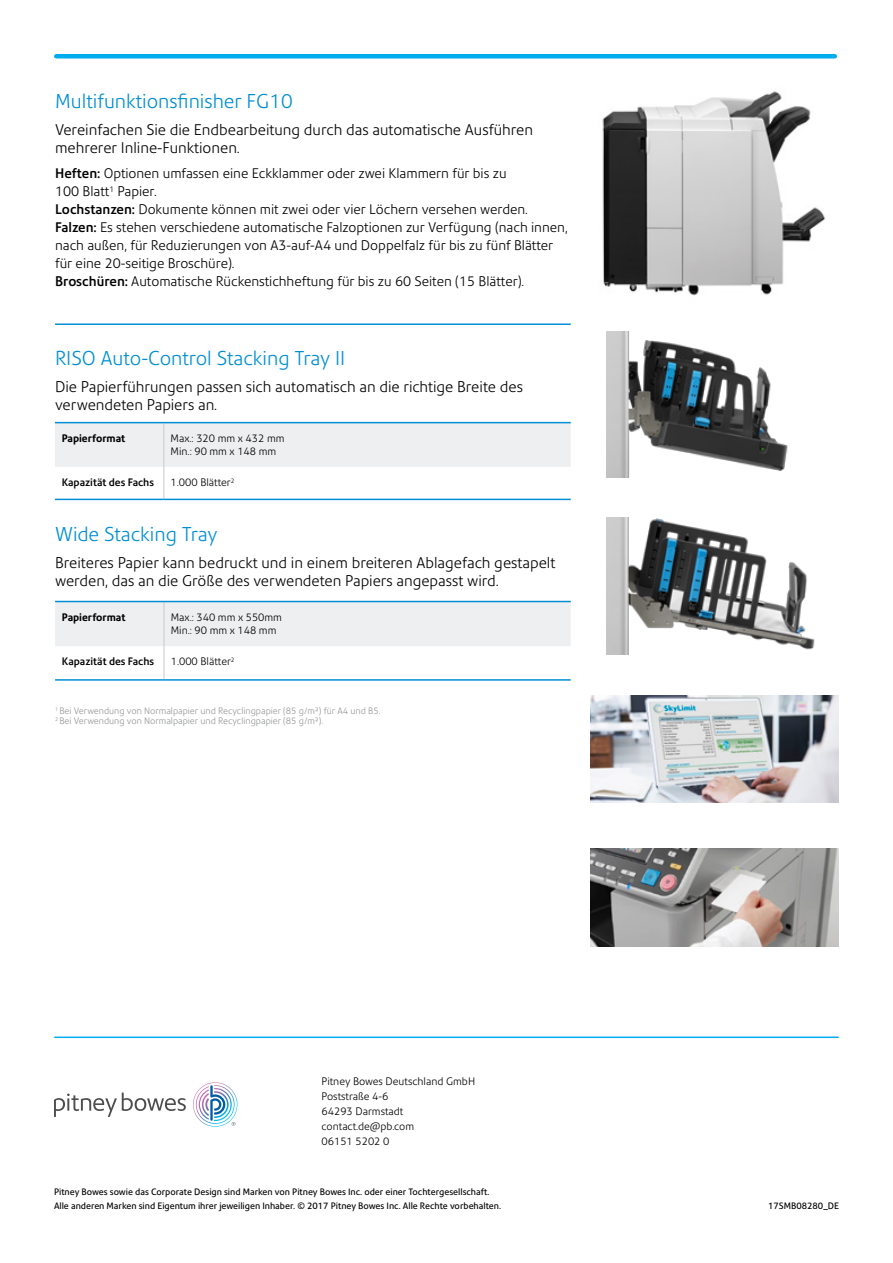
<style>
.page{position:relative;width:893px;height:1263px;background:#fff}
.page>*{position:absolute;margin:0;border:0;box-sizing:border-box;transform-origin:0 0}
.t1{font:300 19.5px "Precision Sans";color:#008fd5}
.t2{font:300 15px/18px "Precision Sans";color:#000}
.t3{font:300 13.5px/18px "Precision Sans";color:#000}
.t4{font:300 10.5px/15px "Precision Sans";color:#000}
.t5{font:500 10.5px "Precision Sans";color:#000}
.t6{font:700 10.5px "Precision Sans";color:#000}
.t7{font:9px/13.5px "Precision Sans";color:#000}
.t8{font:300 9px/10.5px "Precision Sans";color:#939598}
.s1{font-weight:500}
</style>
<div class="page">
<div style="left:56px;top:54px;width:779px;height:5px;background:#00aeef"></div>
<hr style="left:55px;top:1036px;width:783px;height:2px;background:#00aeef">
<img style="left:602px;top:91px;width:224px;height:205px">
<hr style="left:55px;top:323px;width:516px;height:2px;background:#008fd5">
<img style="left:606px;top:518px;width:209px;height:136px">
<img style="left:606px;top:332px;width:182px;height:146px">
<img style="left:590px;top:695px;width:248px;height:107px">
<img style="left:591px;top:849px;width:247px;height:98px">
<div style="left:55px;top:602px;width:516px;height:44px;background:#eeeff0"></div>
<hr style="left:164px;top:602px;width:1px;height:44px;background:#c7c8ca">
<hr style="left:164px;top:646px;width:1px;height:33px;background:#c7c8ca">
<hr style="left:55px;top:601px;width:109px;height:1px;background:#008fd5">
<hr style="left:164px;top:601px;width:407px;height:1px;background:#008fd5">
<hr style="left:55px;top:679px;width:109px;height:2px;background:#008fd5">
<hr style="left:164px;top:679px;width:407px;height:2px;background:#008fd5">
<div style="left:55px;top:423px;width:516px;height:44px;background:#eeeff0"></div>
<hr style="left:163px;top:423px;width:1px;height:44px;background:#c7c8ca">
<hr style="left:163px;top:467px;width:1px;height:32px;background:#c7c8ca">
<hr style="left:55px;top:422px;width:109px;height:1px;background:#008fd5">
<hr style="left:164px;top:422px;width:407px;height:1px;background:#008fd5">
<hr style="left:55px;top:499px;width:109px;height:1px;background:#008fd5">
<hr style="left:164px;top:499px;width:407px;height:1px;background:#008fd5">
<svg style="left:54px;top:1092px;width:132px;height:25px"></svg>
<svg style="left:193px;top:1082px;width:44px;height:45px"></svg>
<h1 class="t1" style="left:55px;top:90px;width:239px">Multifunktionsfinisher FG10</h1>
<p class="t2" style="left:55px;top:121px;width:479px">Vereinfachen Sie die Endbearbeitung durch das automatische Ausführen mehrerer Inline-Funktionen.</p>
<p class="t3" style="left:55px;top:164px;width:514px"><span class="s1">Heften:</span> Optionen umfassen eine Eckklammer oder zwei Klammern für bis zu<br>100 Blatt<sup>1</sup> Papier.<br><span class="s1">Lochstanzen:</span> Dokumente können mit zwei oder vier Löchern versehen werden.<br><span class="s1">Falzen:</span> Es stehen verschiedene automatische Falzoptionen zur Verfügung (nach innen, nach außen, für Reduzierungen von A3-auf-A4 und Doppelfalz für bis zu fünf Blätter für eine 20-seitige Broschüre).<br><span class="s1">Broschüren:</span> Automatische Rückenstichheftung für bis zu 60 Seiten (15 Blätter).</p>
<h1 class="t1" style="left:55px;top:347px;width:292px">RISO Auto-Control Stacking Tray II</h1>
<p class="t2" style="left:55px;top:378px;width:469px">Die Papierführungen passen sich automatisch an die richtige Breite des verwendeten Papiers an.</p>
<p class="t6" style="left:62px;top:432px;width:65px">Papierformat</p>
<p class="t4" style="left:171px;top:431px;width:115px;line-height:13.5px">Max.: 320 mm x 432 mm<br>Min.: 90 mm x 148 mm</p>
<p class="t5" style="left:62px;top:476px;width:94px">Kapazität des Fachs</p>
<p class="t4" style="left:171px;top:475px;width:65px">1.000 Blätter<sup>2</sup></p>
<h1 class="t1" style="left:55px;top:522px;width:164px">Wide Stacking Tray</h1>
<p class="t2" style="left:55px;top:554px;width:502px">Breiteres Papier kann bedruckt und in einem breiteren Ablagefach gestapelt werden, das an die Größe des verwendeten Papiers angepasst wird.</p>
<p class="t6" style="left:62px;top:611px;width:65px">Papierformat</p>
<p class="t4" style="left:171px;top:610px;width:113px;line-height:13.5px">Max.: 340 mm x 550mm<br>Min.: 90 mm x 148 mm</p>
<p class="t5" style="left:62px;top:655px;width:94px">Kapazität des Fachs</p>
<p class="t4" style="left:171px;top:654px;width:65px">1.000 Blätter<sup>2</sup></p>
<p class="t8" style="left:55px;top:705px;width:327px"><sup>1</sup> Bei Verwendung von Normalpapier und Recyclingpapier (85 g/m²) für A4 und B5.<br><sup>2</sup> Bei Verwendung von Normalpapier und Recyclingpapier (85 g/m²).</p>
<p class="t4" style="left:322px;top:1074px;width:155px">Pitney Bowes Deutschland GmbH<br>Poststraße 4-6<br>64293 Darmstadt contact.de@pb.com<br>06151 5202 0</p>
<p class="t7" style="left:54px;top:1185px;width:449px">Pitney Bowes sowie das Corporate Design sind Marken von Pitney Bowes Inc. oder einer Tochtergesellschaft.<br>Alle anderen Marken sind Eigentum ihrer jeweiligen Inhaber. © 2017 Pitney Bowes Inc. Alle Rechte vorbehalten.</p>
<p class="t7" style="left:768px;top:1199px;width:72px">17SMB08280_DE</p>
</div>
